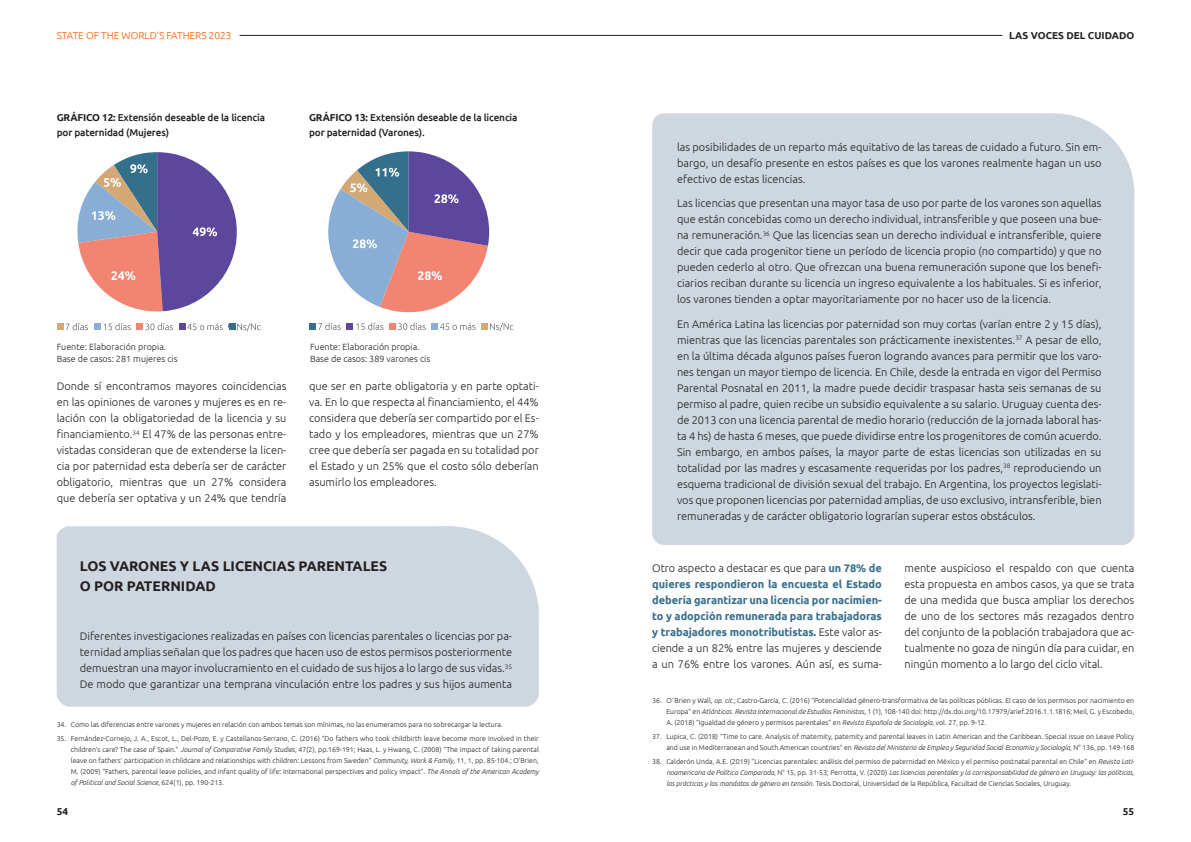
<style>
.page{position:relative;width:1191px;height:842px;background:#fff}
.page>*{position:absolute;margin:0;border:0;box-sizing:border-box;transform-origin:0 0}
.t1{font:700 14px/20px "Ubuntu";color:#231f20}
.t2{font:300 11px/16px "Ubuntu";color:#231f20;text-align:justify}
.t3{font:700 11px/16px "Ubuntu";letter-spacing:-.005em;color:#346f8c;text-align:justify}
.t4{font:500 10px/15px "Ubuntu";letter-spacing:-.015em;color:#231f20}
.t5{font:300 10px "Ubuntu";color:#ff5600}
.t6{font:700 10px "Ubuntu";color:#231f20}
.t7{font:300 9px/12px "Ubuntu";color:#231f20}
.Footnote_text{font:300 7px/11px "Ubuntu";color:#231f20;text-align:justify}
.s1{font-weight:700}
.s2{font-style:italic}
.s3{font-weight:300;color:#231f20}
</style>
<div class="page">
<hr style="left:240px;top:35px;width:762px;height:1px;background:#231f20">
<div style="left:652px;top:113px;width:482px;height:432px;background:#ced6e0;border-radius:12px"></div>
<div style="left:1049px;top:72px;width:108px;height:116px;background:#fff;border-radius:12px"></div>
<div style="left:972px;top:113px;width:162px;height:159px;background:#ced6e0;border-radius:50%"></div>
<div style="left:57px;top:526px;width:482px;height:181px;background:#ced6e0"></div>
<div style="left:452px;top:488px;width:109px;height:117px;background:#fff;border-radius:12px"></div>
<div style="left:360px;top:526px;width:179px;height:177px;background:#ced6e0;border-radius:50%"></div>
<svg style="left:77px;top:152px;width:160px;height:160px"></svg>
<svg style="left:65px;top:323px;width:23px;height:7px"></svg>
<svg style="left:103px;top:323px;width:28px;height:7px"></svg>
<svg style="left:145px;top:323px;width:28px;height:7px"></svg>
<svg style="left:187px;top:323px;width:36px;height:7px"></svg>
<svg style="left:235px;top:323px;width:25px;height:9px"></svg>
<svg style="left:318px;top:151px;width:195px;height:180px"></svg>
<div style="left:57px;top:323px;width:7px;height:7px;background:#d4a875"></div>
<div style="left:94px;top:323px;width:7px;height:7px;background:#89aed5"></div>
<div style="left:136px;top:323px;width:7px;height:7px;background:#f48472"></div>
<div style="left:179px;top:323px;width:7px;height:7px;background:#5d479d"></div>
<div style="left:229px;top:323px;width:6px;height:7px;background:#346f8c"></div>
<div style="left:309px;top:323px;width:7px;height:7px;background:#346f8c"></div>
<div style="left:346px;top:323px;width:7px;height:7px;background:#5d479d"></div>
<div style="left:389px;top:323px;width:6px;height:7px;background:#f48472"></div>
<div style="left:431px;top:323px;width:7px;height:7px;background:#89aed5"></div>
<div style="left:481px;top:323px;width:6px;height:7px;background:#d4a875"></div>
<p class="t5" style="left:57px;top:29px;width:176px">STATE OF THE WORLD’S FATHERS 2023</p>
<p class="t6" style="left:1009px;top:29px;width:126px">LAS VOCES DEL CUIDADO</p>
<p class="t4" style="left:57px;top:110px;width:210px"><span class="s1">GRÁFICO 12:</span> Extensión deseable de la licencia por paternidad (Mujeres)</p>
<p class="t4" style="left:309px;top:110px;width:210px"><span class="s1">GRÁFICO 13:</span> Extensión deseable de la licencia por paternidad (Varones).</p>
<p class="t7" style="left:57px;top:340px;width:122px">Fuente: Elaboración propia.<br>Base de casos: 281 mujeres cis</p>
<p class="t7" style="left:310px;top:340px;width:122px">Fuente: Elaboración propia.<br>Base de casos: 389 varones cis</p>
<p class="t2" style="left:57px;top:378px;width:231px">Donde sí encontramos mayores coincidencias en las opiniones de varones y mujeres es en re&shy;lación con la obligatoriedad de la licencia y su financiamiento.<sup>34</sup> El 47% de las personas entre&shy;vistadas consideran que de extenderse la licen&shy;cia por paternidad esta debería ser de carácter obligatorio, mientras que un 27% considera que debería ser optativa y un 24% que tendría</p>
<p class="t2" style="left:309px;top:378px;width:231px">que ser en parte obligatoria y en parte optati&shy;va. En lo que respecta al financiamiento, el 44% considera que debería ser compartido por el Es&shy;tado y los empleadores, mientras que un 27% cree que debería ser pagada en su totalidad por el Estado y un 25% que el costo sólo deberían asumirlo los empleadores.</p>
<p class="t1" style="left:80px;top:556px;width:309px">LOS VARONES Y LAS LICENCIAS PARENTALES<br>O POR PATERNIDAD</p>
<p class="t2" style="left:80px;top:628px;width:434px">Diferentes investigaciones realizadas en países con licencias parentales o licencias por pa&shy;ternidad amplias señalan que los padres que hacen uso de estos permisos posteriormente demuestran una mayor involucramiento en el cuidado de sus hijos a lo largo de sus vidas.<sup>35<br></sup>De modo que garantizar una temprana vinculación entre los padres y sus hijos aumenta</p>
<p class="Footnote_text" style="left:57px;top:719px;width:447px">34. Como las diferencias entre varones y mujeres en relación con ambos temas son mínimas, no las enumeramos para no sobrecargar la lectura.</p>
<p class="Footnote_text" style="left:71px;top:733px;width:469px;text-indent:-14px">35. Fernández-Cornejo, J. A., Escot, L., Del-Pozo, E. y Castellanos-Serrano, C. (2016) “Do fathers who took childbirth leave become more involved in their children’s care? The case of Spain.” <span class="s2">Journal of Comparative Family Studies</span>, 47(2), pp.169-191; Haas, L. y Hwang, C. (2008) “The impact of taking parental leave on fathers’ participation in childcare and relationships with children: Lessons from Sweden” <span class="s2">Community, Work &amp; Family</span>, 11, 1, pp. 85-104.; O’Brien, M. (2009) “Fathers, parental leave policies, and infant quality of life: International perspectives and policy impact”. <span class="s2">The Annals of the American Academy of Political and Social Science</span>, 624(1), pp. 190-213.</p>
<p class="t2" style="left:677px;top:138px;width:426px">las posibilidades de un reparto más equitativo de las tareas de cuidado a futuro. Sin em&shy;bargo, un desafío presente en estos países es que los varones realmente hagan un uso efectivo de estas licencias.</p>
<p class="t2" style="left:677px;top:195px;width:426px">Las licencias que presentan una mayor tasa de uso por parte de los varones son aquellas que están concebidas como un derecho individual, intransferible y que poseen una bue&shy;na remuneración.<sup>36</sup> Que las licencias sean un derecho individual e intransferible, quiere decir que cada progenitor tiene un período de licencia propio (no compartido) y que no pueden cederlo al otro. Que ofrezcan una buena remuneración supone que los benefi&shy;ciarios reciban durante su licencia un ingreso equivalente a los habituales. Si es inferior, los varones tienden a optar mayoritariamente por no hacer uso de la licencia.</p>
<p class="t2" style="left:677px;top:316px;width:426px">En América Latina las licencias por paternidad son muy cortas (varían entre 2 y 15 días), mientras que las licencias parentales son prácticamente inexistentes.<sup>37</sup> A pesar de ello, en la última década algunos países fueron logrando avances para permitir que los varo&shy;nes tengan un mayor tiempo de licencia. En Chile, desde la entrada en vigor del Permiso Parental Posnatal en 2011, la madre puede decidir traspasar hasta seis semanas de su permiso al padre, quien recibe un subsidio equivalente a su salario. Uruguay cuenta des&shy;de 2013 con una licencia parental de medio horario (reducción de la jornada laboral has&shy;ta 4 hs) de hasta 6 meses, que puede dividirse entre los progenitores de común acuerdo.<br>Sin embargo, en ambos países, la mayor parte de estas licencias son utilizadas en su totalidad por las madres y escasamente requeridas por los padres,<sup>38</sup> reproduciendo un esquema tradicional de división sexual del trabajo. En Argentina, los proyectos legislati&shy;vos que proponen licencias por paternidad amplias, de uso exclusivo, intransferible, bien remuneradas y de carácter obligatorio lograrían superar estos obstáculos.</p>
<p class="t3" style="left:652px;top:560px;width:231px"><span class="s3">Otro aspecto a destacar es que para</span> un 78% de quieres respondieron la encuesta el Estado debería garantizar una licencia por nacimien&shy;to y adopción remunerada para trabajadoras y trabajadores monotributistas. <span class="s3">Este valor as&shy;ciende a un 82% entre las mujeres y desciende a un 76% entre los varones. Aún así, es suma-</span></p>
<p class="t2" style="left:904px;top:560px;width:231px">mente auspicioso el respaldo con que cuenta esta propuesta en ambos casos, ya que se trata de una medida que busca ampliar los derechos de uno de los sectores más rezagados dentro del conjunto de la población trabajadora que ac&shy;tualmente no goza de ningún día para cuidar, en ningún momento a lo largo del ciclo vital.</p>
<p class="Footnote_text" style="left:666px;top:695px;width:469px;text-indent:-14px">36. O´Brien y Wall, <span class="s2">op. cit.</span>; Castro-García, C. (2016) “Potencialidad género-transformativa de las políticas públicas. El caso de los permisos por nacimiento en Europa” en <span class="s2">Atlánticas. Revista Internacional de Estudios Feministas</span>, 1 (1), 108-140 doi: http://dx.doi.org/10.17979/arief.2016.1.1.1816; Meil, G. y Escobedo, A. (2018) “Igualdad de género y permisos parentales” en <span class="s2">Revista Española de Sociología</span>, vol. 27, pp. 9-12.</p>
<p class="Footnote_text" style="left:652px;top:730px;width:483px;text-align:right">37. Lupica, C. (2018) “Time to care. Analysis of maternity, paternity and parental leaves in Latin American and the Caribbean. Special issue on Leave Policy and use in Mediterranean and South American countries” en <span class="s2">Revista del Ministerio de Empleo y Seguridad Social Economía y Sociología</span>, N° 136, pp. 149-168</p>
<p class="Footnote_text" style="left:666px;top:755px;width:470px;text-indent:-14px">38. Calderón Unda, A.E. (2019) “Licencias parentales: análisis del permiso de paternidad en México y el permiso postnatal parental en Chile” en <span class="s2">Revista Lati&shy;noamericana de Política Comparada</span>, N° 15, pp. 31-53; Perrotta, V. (2020) <span class="s2">Las licencias parentales y la corresponsabilidad de género en Uruguay: las políticas, las prácticas y los mandatos de género en tensión</span>. Tesis Doctoral, Universidad de la República, Facultad de Ciencias Sociales, Uruguay.</p>
<p class="t6" style="left:57px;top:806px;width:13px">54</p>
<p class="t6" style="left:1122px;top:806px;width:13px">55</p>
</div>
